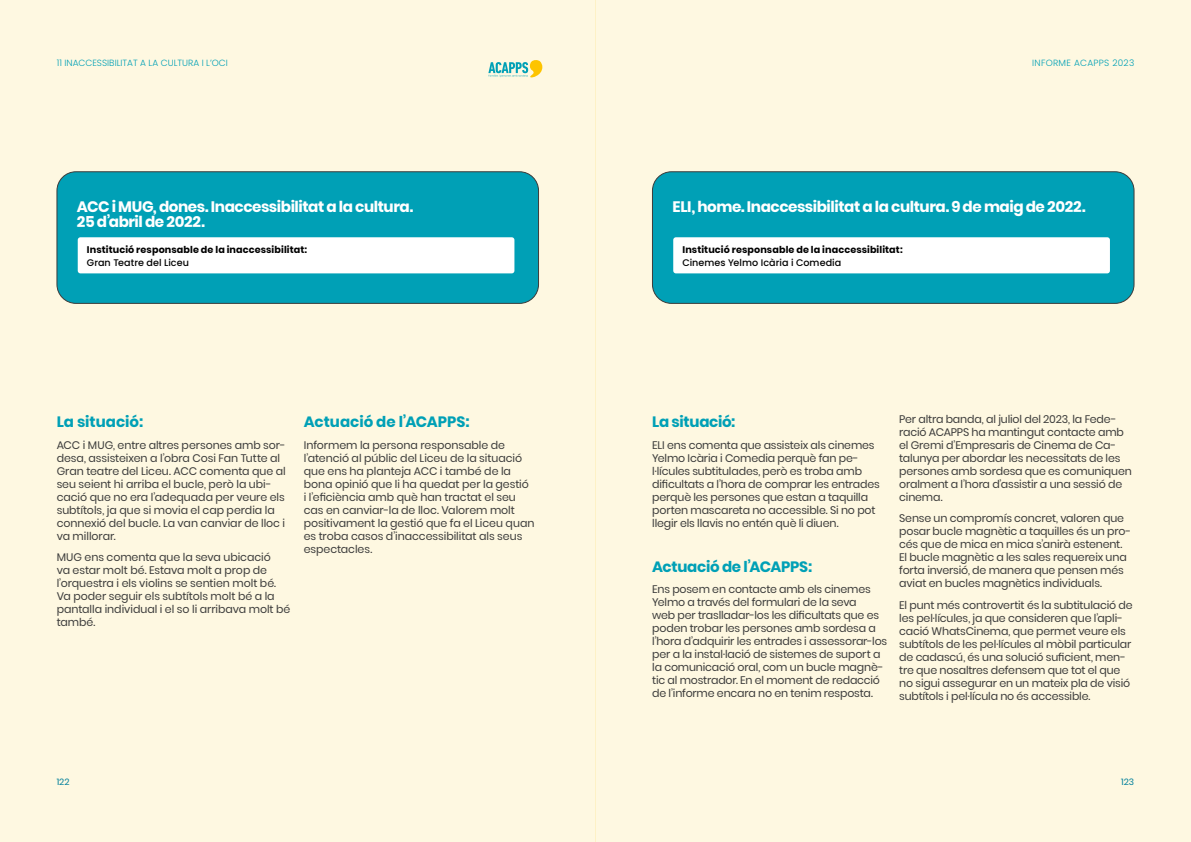
<style>
.page{position:relative;width:1191px;height:842px;background:#fff}
.page>*{position:absolute;margin:0;border:0;box-sizing:border-box;transform-origin:0 0}
.t1{font:700 15.2px/14.9px "Poppins";letter-spacing:-.03em;color:#fff}
.t2{font:700 15px "Poppins";letter-spacing:-.015em;color:#00a0b6}
.t3{font:11px/13px "Poppins";letter-spacing:-.015em;color:#3c3c3b}
.t4{font:700 9.6px "Poppins";letter-spacing:.01em;color:#000}
.t5{font:500 9.6px "Poppins";letter-spacing:.005em;color:#000}
.t6{font:300 9px "Poppins";color:#00a0b6}
.t7{font:300 9px "Poppins";letter-spacing:.03em;color:#00a0b6}
.t8{font:9px "Poppins";color:#04819c}
</style>
<div class="page">
<div style="left:595px;top:0;width:596px;height:842px;background:#fef8e1"></div>
<div style="left:0;top:0;width:595px;height:842px;background:#fef8e1"></div>
<svg style="left:488px;top:60px;width:54px;height:18px"></svg>
<div style="left:57px;top:172px;width:481px;height:131px;background:#00a0b6;border-radius:19px"></div>
<div style="left:57px;top:171px;width:482px;height:133px;border:1px solid #3c3c3b;border-radius:19px"></div>
<div style="left:78px;top:237px;width:436px;height:36px;background:#fff;border-radius:3px"></div>
<div style="left:652px;top:172px;width:482px;height:131px;background:#00a0b6;border-radius:19px"></div>
<div style="left:652px;top:171px;width:482px;height:133px;border:1px solid #3c3c3b;border-radius:19px"></div>
<div style="left:673px;top:237px;width:437px;height:36px;background:#fff;border-radius:3px"></div>
<p class="t6" style="left:57px;top:58px;width:173px">11 INACCESSIBILITAT A LA CULTURA I L’OCI</p>
<p class="t7" style="left:1032px;top:58px;width:104px">INFORME ACAPPS 2023</p>
<h1 class="t1" style="left:77px;top:199px;width:338px">ACC i MUG, dones. Inaccessibilitat a la cultura.<br>25 d’abril de 2022.</h1>
<p class="t4" style="left:87px;top:245px;width:222px">Institució responsable de la inaccessibilitat:</p>
<p class="t5" style="left:87px;top:257px;width:104px">Gran Teatre del Liceu</p>
<h1 class="t1" style="left:672px;top:199px;width:415px">ELI, home. Inaccessibilitat a la cultura. 9 de maig de 2022.</h1>
<p class="t4" style="left:682px;top:245px;width:222px">Institució responsable de la inaccessibilitat:</p>
<p class="t5" style="left:682px;top:257px;width:160px">Cinemes Yelmo Icària i Comedia</p>
<h2 class="t2" style="left:57px;top:413px;width:88px">La situació:</h2>
<p class="t3" style="left:57px;top:438px;width:231px">ACC i MUG, entre altres persones amb sor&shy;desa, assisteixen a l’obra Cosi Fan Tutte al Gran teatre del Liceu. ACC comenta que al seu seient hi arriba el bucle, però la ubi&shy;cació que no era l’adequada per veure els subtítols, ja que si movia el cap perdia la connexió del bucle. La van canviar de lloc i va millorar.</p>
<p class="t3" style="left:57px;top:551px;width:235px">MUG ens comenta que la seva ubicació<br>va estar molt bé. Estava molt a prop de l’orquestra i els violins se sentien molt bé.<br>Va poder seguir els subtítols molt bé a la pantalla individual i el so li arribava molt bé també.</p>
<h2 class="t2" style="left:304px;top:413px;width:168px">Actuació de l’ACAPPS:</h2>
<p class="t3" style="left:304px;top:438px;width:232px">Informem la persona responsable de l’atenció al públic del Liceu de la situació que ens ha planteja ACC i també de la bona opinió que li ha quedat per la gestió<br>i l’eficiència amb què han tractat el seu cas en canviar-la de lloc. Valorem molt positivament la gestió que fa el Liceu quan es troba casos d’inaccessibilitat als seus espectacles.</p>
<h2 class="t2" style="left:652px;top:413px;width:85px">La situació:</h2>
<p class="t3" style="left:652px;top:438px;width:229px">ELI ens comenta que assisteix als cinemes Yelmo Icària i Comedia perquè fan pe&shy;l·lícules subtitulades, però es troba amb dificultats a l’hora de comprar les entrades perquè les persones que estan a taquilla porten mascareta no accessible. Si no pot llegir els llavis no entén què li diuen.</p>
<h2 class="t2" style="left:652px;top:558px;width:162px">Actuació de l’ACAPPS:</h2>
<p class="t3" style="left:652px;top:583px;width:236px">Ens posem en contacte amb els cinemes Yelmo a través del formulari de la seva<br>web per traslladar-los les dificultats que es poden trobar les persones amb sordesa a l’hora d’adquirir les entrades i assessorar-los per a la instal·lació de sistemes de suport a la comunicació oral, com un bucle magnè&shy;tic al mostrador. En el moment de redacció de l’informe encara no en tenim resposta.</p>
<p class="t3" style="left:899px;top:412px;width:234px">Per altra banda, al juliol del 2023, la Fede&shy;ració ACAPPS ha mantingut contacte amb el Gremi d’Empresaris de Cinema de Ca&shy;talunya per abordar les necessitats de les persones amb sordesa que es comuniquen oralment a l’hora d’assistir a una sessió de cinema.</p>
<p class="t3" style="left:899px;top:512px;width:234px">Sense un compromís concret, valoren que posar bucle magnètic a taquilles és un pro&shy;cés que de mica en mica s’anirà estenent.<br>El bucle magnètic a les sales requereix una forta inversió, de manera que pensen més aviat en bucles magnètics individuals.</p>
<p class="t3" style="left:899px;top:599px;width:235px">El punt més controvertit és la subtitulació de les pel·lícules, ja que consideren que l’apli&shy;cació WhatsCinema, que permet veure els subtítols de les pel·lícules al mòbil particular de cadascú, és una solució suficient, men&shy;tre que nosaltres defensem que tot el que no sigui assegurar en un mateix pla de visió subtítols i pel·lícula no és accessible.</p>
<p class="t8" style="left:57px;top:777px;width:14px">122</p>
<p class="t8" style="left:1121px;top:777px;width:14px">123</p>
</div>
